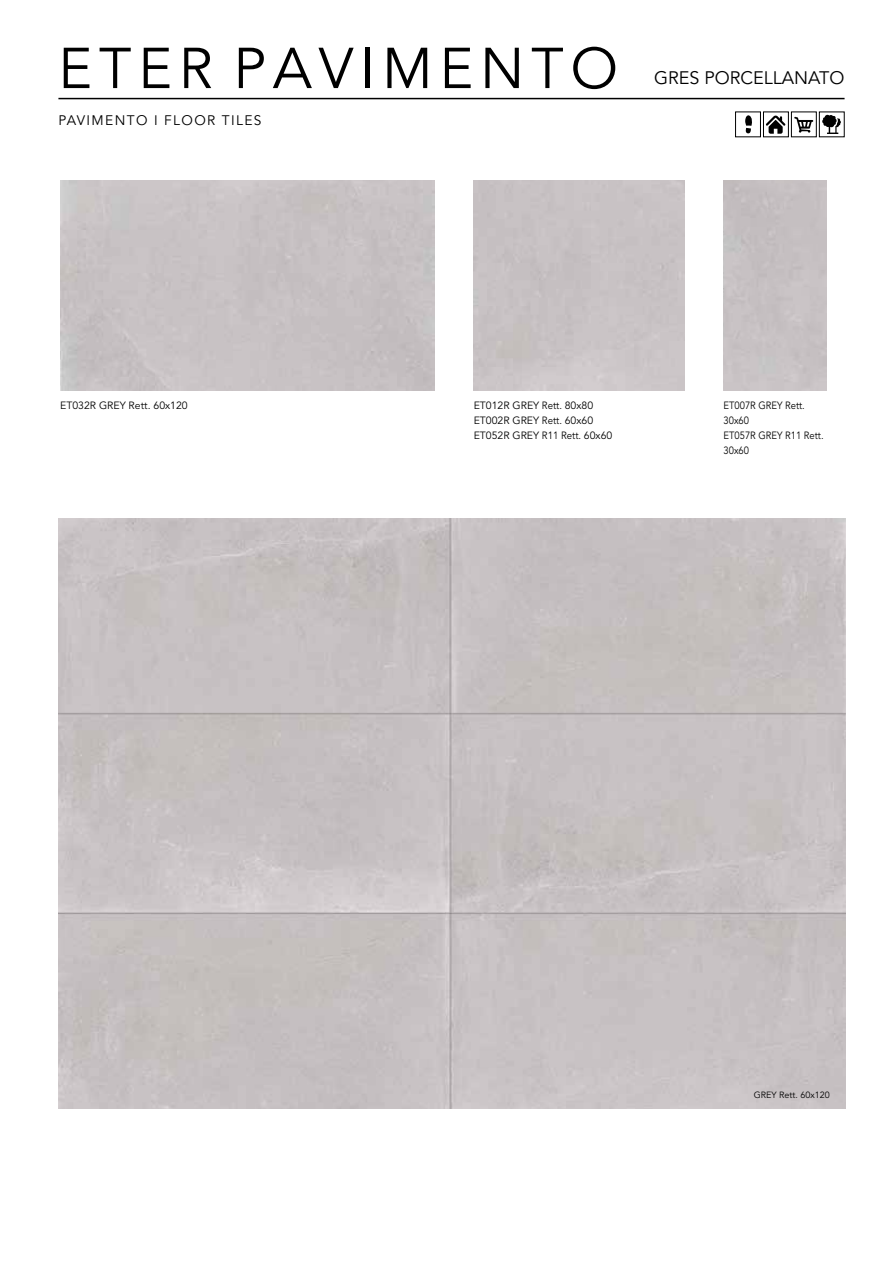
<style>
.page{position:relative;width:893px;height:1263px;background:#fff}
.page>*{position:absolute;margin:0;border:0;box-sizing:border-box;transform-origin:0 0}
.t1{font:57px "Avenir LT Std";letter-spacing:.12em;color:#000}
.t2{font:18px "Avenir LT Std";color:#000}
.t3{font:13.8px "Avenir LT Std";letter-spacing:.1em;color:#000}
.t4{font:10.5px/15px "Avenir LT Std";color:#000}
.t5{font:10.5px/15px "Avenir LT Std";color:#000;scale:.9 1}
.t6{font:9px "Avenir LT Std";color:#000}
</style>
<div class="page">
<div style="left:735px;top:112px;width:26px;height:25px;border:1px solid #000"></div>
<svg style="left:745px;top:115px;width:7px;height:19px"></svg>
<div style="left:791px;top:112px;width:26px;height:25px;border:1px solid #000"></div>
<svg style="left:794px;top:117px;width:19px;height:16px"></svg>
<div style="left:763px;top:112px;width:26px;height:25px;border:1px solid #000"></div>
<svg style="left:766px;top:115px;width:19px;height:19px"></svg>
<svg style="left:822px;top:115px;width:19px;height:19px"></svg>
<hr style="left:58px;top:98px;width:786px;height:1px;background:#000">
<div style="left:58px;top:518px;width:787px;height:590px;background:#c5c0c1"></div>
<p class="t1" style="left:58px;top:36px;width:561px">ETER PAVIMENTO</p>
<p class="t3" style="left:58px;top:112px;width:205px">PAVIMENTO I FLOOR TILES</p>
<p class="t2" style="left:654px;top:67px;width:192px">GRES PORCELLANATO</p>
<p class="t4" style="left:60px;top:398px;width:129px">ET032R GREY Rett. 60x120</p>
<p class="t4" style="left:474px;top:398px;width:140px">ET012R GREY Rett. 80x80<br>ET002R GREY Rett. 60x60<br>ET052R GREY R11 Rett. 60x60</p>
<p class="t5" style="left:723px;top:398px;width:113px">ET007R GREY Rett.<br>30x60<br>ET057R GREY R11 Rett.<br>30x60</p>
<p class="t6" style="left:754px;top:1090px;width:78px">GREY Rett. 60x120</p>
</div>
